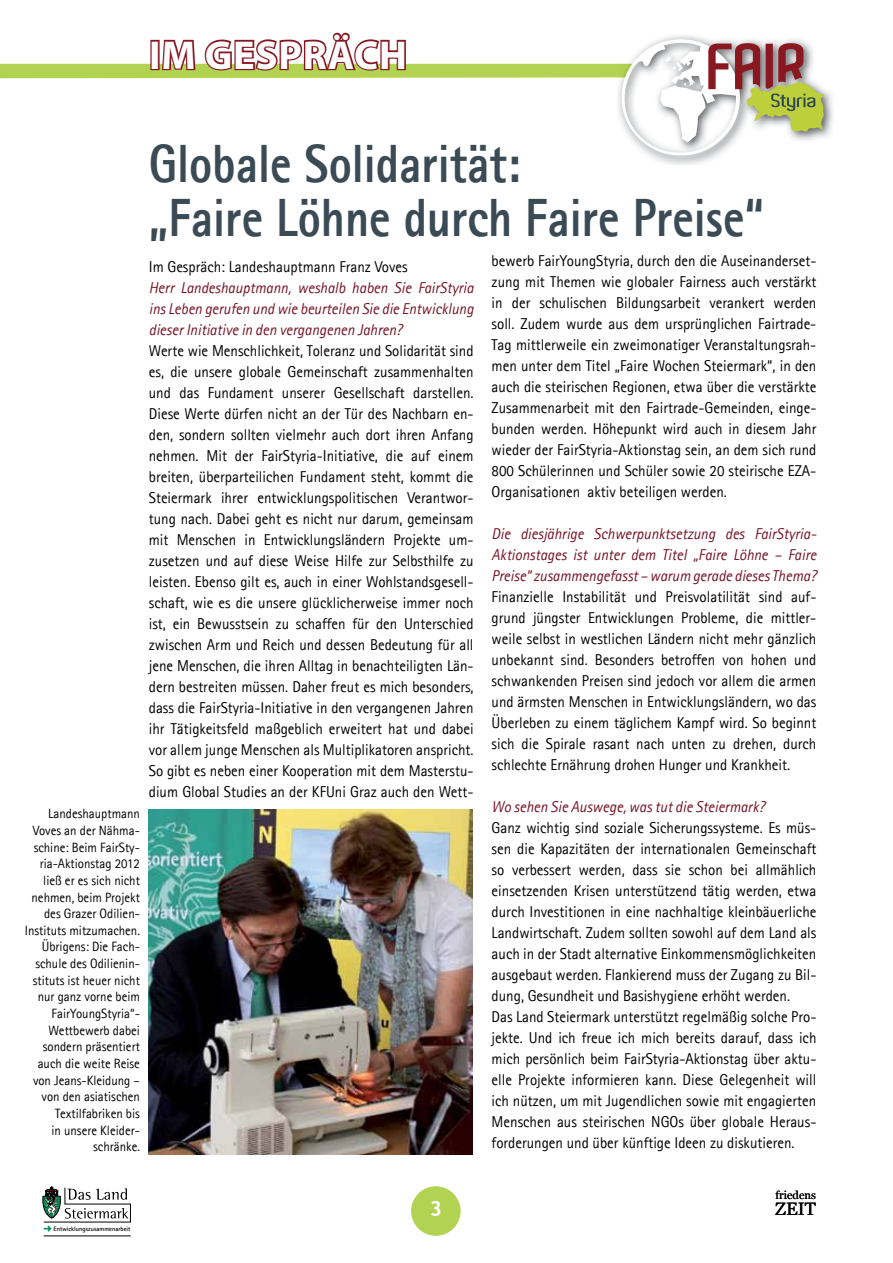
<style>
.page{position:relative;width:893px;height:1263px;background:#fff}
.page>*{position:absolute;margin:0;border:0;box-sizing:border-box;transform-origin:0 0}
.t1{font:800 54px/54px "Agfa Rotis Sans Serif";color:#3b4b56;scale:.86 1}
.t2{font:700 40.5px "Myriad Pro";letter-spacing:.02em;color:#fff}
.t3{font:700 21px "Trebuchet MS";color:#fff}
.t4{font:18px "Georgia";color:#000}
.t5{font:15.75px/21px "Agfa Rotis Sans Serif";color:#000;text-align:justify;scale:.95 1}
.t6{font:italic 15.75px/21px "Agfa Rotis Sans Serif";color:#761324;text-align:justify;scale:.95 1}
.t7{font:13.5px/16.6px "Agfa Rotis Sans Serif";color:#000;text-align:right;scale:.95 1}
.t8{font:11.25px "Georgia";color:#000}
.t9{font:700 6.45px "Agfa Rotis Sans Serif";color:#000}
</style>
<div class="page">
<hr style="left:44px;top:1235px;width:87px;height:1px;background:#000">
<svg style="left:42px;top:1186px;width:89px;height:46px"></svg>
<div style="left:411px;top:1186px;width:50px;height:50px;background:#b1d351;border-radius:50%"></div>
<img style="left:649px;top:91px;width:184px;height:74px">
<img style="left:149px;top:809px;width:323px;height:345px">
<svg style="left:0;top:32px;width:826px;height:123px"></svg>
<h2 class="t2" style="left:149px;top:29px;width:259px">IM GESPRÄCH</h2>
<p class="t7" style="left:25px;top:805px;width:123px">Landeshauptmann<br>Voves an der Nähma&shy;schine: Beim FairSty&shy;ria-Aktionstag 2012 ließ er es sich nicht nehmen, beim Projekt des Grazer Odilien-<br>Instituts mitzumachen.<br>Übrigens: Die Fach&shy;schule des Odilienin&shy;stituts ist heuer nicht nur ganz vorne beim<br>FairYoungStyria“-<br>Wettbewerb dabei sondern präsentiert auch die weite Reise von Jeans-Kleidung – von den asiatischen<br>Textilfabriken bis<br>in unsere Kleider&shy;schränke.</p>
<h1 class="t1" style="left:149px;top:136px;width:717px">Globale Solidarität:<br>„Faire Löhne durch Faire Preise“</h1>
<p class="t5" style="left:149px;top:256px;width:274px">Im Gespräch: Landeshauptmann Franz Voves</p>
<p class="t6" style="left:149px;top:277px;width:343px">Herr Landeshauptmann, weshalb haben Sie FairStyria ins Leben gerufen und wie beurteilen Sie die Entwicklung dieser Initiative in den vergangenen Jahren?</p>
<p class="t5" style="left:149px;top:340px;width:343px">Werte wie Menschlichkeit, Toleranz und Solidarität sind es, die unsere globale Gemeinschaft zusammenhalten und das Fundament unserer Gesellschaft darstellen.<br>Diese Werte dürfen nicht an der Tür des Nachbarn en&shy;den, sondern sollten vielmehr auch dort ihren Anfang nehmen. Mit der FairStyria-Initiative, die auf einem breiten, überparteilichen Fundament steht, kommt die Steiermark ihrer entwicklungspolitischen Verantwor&shy;tung nach. Dabei geht es nicht nur darum, gemeinsam mit Menschen in Entwicklungsländern Projekte um&shy;zusetzen und auf diese Weise Hilfe zur Selbsthilfe zu leisten. Ebenso gilt es, auch in einer Wohlstandsgesell&shy;schaft, wie es die unsere glücklicherweise immer noch ist, ein Bewusstsein zu schaffen für den Unterschied zwischen Arm und Reich und dessen Bedeutung für all jene Menschen, die ihren Alltag in benachteiligten Län&shy;dern bestreiten müssen. Daher freut es mich besonders, dass die FairStyria-Initiative in den vergangenen Jahren ihr Tätigkeitsfeld maßgeblich erweitert hat und dabei vor allem junge Menschen als Multiplikatoren anspricht.<br>So gibt es neben einer Kooperation mit dem Masterstu&shy;dium Global Studies an der KFUni Graz auch den Wett-</p>
<p class="t5" style="left:492px;top:250px;width:343px">bewerb FairYoungStyria, durch den die Auseinanderset&shy;zung mit Themen wie globaler Fairness auch verstärkt in der schulischen Bildungsarbeit verankert werden soll. Zudem wurde aus dem ursprünglichen Fairtrade-Tag mittlerweile ein zweimonatiger Veranstaltungsrah&shy;men unter dem Titel „Faire Wochen Steiermark“, in den auch die steirischen Regionen, etwa über die verstärkte Zusammenarbeit mit den Fairtrade-Gemeinden, einge&shy;bunden werden. Höhepunkt wird auch in diesem Jahr wieder der FairStyria-Aktionstag sein, an dem sich rund 800 Schülerinnen und Schüler sowie 20 steirische EZA-Organisationen aktiv beteiligen werden.</p>
<p class="t6" style="left:492px;top:523px;width:343px">Die diesjährige Schwerpunktsetzung des FairStyria-Aktionstages ist unter dem Titel „Faire Löhne – Faire Preise“ zusammengefasst – warum gerade dieses Thema?</p>
<p class="t5" style="left:492px;top:586px;width:343px">Finanzielle Instabilität und Preisvolatilität sind auf&shy;grund jüngster Entwicklungen Probleme, die mittler&shy;weile selbst in westlichen Ländern nicht mehr gänzlich unbekannt sind. Besonders betroffen von hohen und schwankenden Preisen sind jedoch vor allem die armen und ärmsten Menschen in Entwicklungsländern, wo das Überleben zu einem täglichem Kampf wird. So beginnt sich die Spirale rasant nach unten zu drehen, durch schlechte Ernährung drohen Hunger und Krankheit.</p>
<p class="t6" style="left:492px;top:796px;width:289px">Wo sehen Sie Auswege, was tut die Steiermark?</p>
<p class="t5" style="left:492px;top:817px;width:343px;text-align:left">Ganz wichtig sind soziale Sicherungssysteme. Es müs&shy;sen die Kapazitäten der internationalen Gemeinschaft so verbessert werden, dass sie schon bei allmählich einsetzenden Krisen unterstützend tätig werden, etwa durch Investitionen in eine nachhaltige kleinbäuerliche Landwirtschaft. Zudem sollten sowohl auf dem Land als auch in der Stadt alternative Einkommensmöglichkeiten ausgebaut werden. Flankierend muss der Zugang zu Bil&shy;dung, Gesundheit und Basishygiene erhöht werden.<br>Das Land Steiermark unterstützt regelmäßig solche Pro&shy;jekte. Und ich freue ich mich bereits darauf, dass ich mich persönlich beim FairStyria-Aktionstag über aktu&shy;elle Projekte informieren kann. Diese Gelegenheit will ich nützen, um mit Jugendlichen sowie mit engagierten Menschen aus steirischen NGOs über globale Heraus&shy;forderungen und über künftige Ideen zu diskutieren.</p>
<p class="t9" style="left:54px;top:1224px;width:79px">Entwicklungszusammenarbeit</p>
<h3 class="t3" style="left:430px;top:1195px;width:14px">3</h3>
<p class="t8" style="left:776px;top:1188px;width:42px">friedens</p>
<p class="t4" style="left:775px;top:1199px;width:42px">ZEIT</p>
</div>
